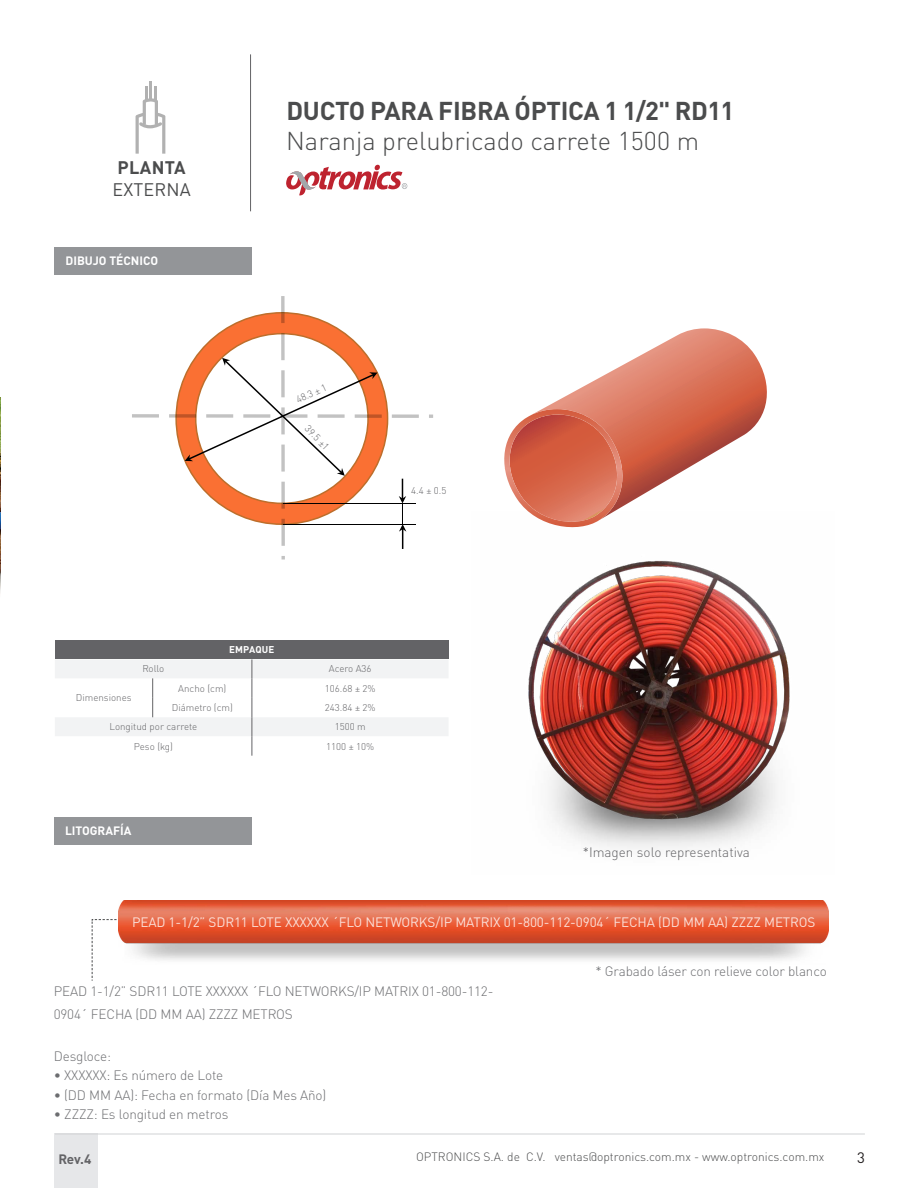
<style>
.page{position:relative;width:918px;height:1188px;background:#fff}
.page>*{position:absolute;margin:0;border:0;box-sizing:border-box;transform-origin:0 0}
.t1{font:300 25.5px "DIN Pro";color:#4b4c4d}
.t2{font:700 25.5px "DIN Pro";letter-spacing:-.01em;color:#4b4c4d}
.t3{font:18px "DIN Pro";letter-spacing:.01em;color:#4b4c4d}
.t4{font:700 18px "DIN Pro";letter-spacing:.02em;color:#4b4c4d}
.t5{font:15px "DIN Pro";color:#231f20}
.t6{font:300 13.5px/22.5px "DIN Pro";letter-spacing:-.01em;color:#6c6d70}
.t7{font:13.5px "DIN Pro";letter-spacing:-.01em;color:#fff}
.t8{font:300 13.5px "DIN Pro";color:#636366}
.t9{font:700 13.5px "DIN Pro";color:#636366}
.t10{font:300 12px "DIN Pro";color:#4b4c4d}
.t11{font:700 12px "DIN Pro";color:#fff}
.t12{font:300 9.75px "DIN Pro";color:#636366}
.t13{font:700 9.75px "DIN Pro";letter-spacing:.02em;color:#fff}
</style>
<div class="page">
<div style="left:54px;top:1134px;width:44px;height:54px;background:#e6e7e9"></div>
<hr style="left:55px;top:1134px;width:810px;height:1px;background:#d1d2d4">
<hr style="left:250px;top:54px;width:1px;height:157px;background:#636366">
<svg style="left:286px;top:165px;width:121px;height:30px"></svg>
<hr style="left:149px;top:81px;width:3px;height:19px;background:#b1b1b1">
<svg style="left:136px;top:87px;width:29px;height:67px"></svg>
<div style="left:54px;top:248px;width:198px;height:27px;background:#939598"></div>
<img style="left:0;top:398px;width:1px;height:195px">
<div style="left:55px;top:640px;width:394px;height:19px;background:#636366"></div>
<svg style="left:55px;top:659px;width:393px;height:97px"></svg>
<img style="left:528px;top:560px;width:262px;height:289px">
<div style="left:54px;top:817px;width:197px;height:27px;background:#939598"></div>
<svg style="left:0;top:511px;width:1px;height:19px"></svg>
<svg style="left:91px;top:919px;width:26px;height:62px"></svg>
<svg style="left:544px;top:328px;width:223px;height:174px"></svg>
<svg style="left:504px;top:408px;width:127px;height:120px;background:#db7e68"></svg>
<svg style="left:382px;top:382px;width:6px;height:73px"></svg>
<hr style="left:283px;top:503px;width:132px;height:1px;background:#000">
<hr style="left:283px;top:524px;width:132px;height:1px;background:#000">
<svg style="left:429px;top:415px;width:4px;height:3px"></svg>
<svg style="left:392px;top:414px;width:27px;height:4px"></svg>
<svg style="left:132px;top:296px;width:250px;height:264px"></svg>
<svg style="left:399px;top:479px;width:7px;height:70px"></svg>
<img style="left:118px;top:900px;width:711px;height:60px">
<h2 class="t4" style="left:118px;top:153px;width:70px">PLANTA</h2>
<h2 class="t3" style="left:112px;top:177px;width:80px">EXTERNA</h2>
<p class="t11" style="left:65px;top:251px;width:94px">DIBUJO TÉCNICO</p>
<h1 class="t2" style="left:286px;top:89px;width:450px">DUCTO PARA FIBRA ÓPTICA 1 1/2" RD11</h1>
<h1 class="t1" style="left:286px;top:121px;width:414px">Naranja prelubricado carrete 1500 m</h1>
<p class="t12" style="left:294px;top:393px;width:34px;rotate:-25deg">48.3 ± 1</p>
<p class="t12" style="left:312px;top:422px;width:32px;rotate:46deg">39.5 ±1</p>
<p class="t12" style="left:411px;top:483px;width:37px">4.4 ± 0.5</p>
<p class="t13" style="left:229px;top:642px;width:47px">EMPAQUE</p>
<p class="t12" style="left:142px;top:661px;width:23px">Rollo</p>
<p class="t12" style="left:329px;top:661px;width:44px">Acero A36</p>
<p class="t12" style="left:178px;top:681px;width:50px">Ancho (cm)</p>
<p class="t12" style="left:325px;top:681px;width:52px">106.68 ± 2%</p>
<p class="t12" style="left:172px;top:700px;width:63px">Diámetro (cm)</p>
<p class="t12" style="left:325px;top:700px;width:52px">243.84 ± 2%</p>
<p class="t12" style="left:109px;top:719px;width:89px">Longitud por carrete</p>
<p class="t12" style="left:335px;top:719px;width:33px">1500 m</p>
<p class="t12" style="left:134px;top:739px;width:41px">Peso (kg)</p>
<p class="t12" style="left:326px;top:739px;width:50px">1100 ± 10%</p>
<p class="t12" style="left:76px;top:690px;width:57px">Dimensiones</p>
<p class="t11" style="left:65px;top:820px;width:68px">LITOGRAFÍA</p>
<p class="t8" style="left:583px;top:841px;width:169px">*Imagen solo representativa</p>
<p class="t7" style="left:132px;top:913px;width:685px">PEAD 1-1/2” SDR11 LOTE XXXXXX ´FLO NETWORKS/IP MATRIX 01-800-112-0904´ FECHA (DD MM AA) ZZZZ METROS</p>
<p class="t6" style="left:596px;top:958px;width:233px">* Grabado láser con relieve color blanco</p>
<p class="t6" style="left:54px;top:979px;width:441px">PEAD 1-1/2” SDR11 LOTE XXXXXX ´FLO NETWORKS/IP MATRIX 01-800-112-<br>0904´ FECHA (DD MM AA) ZZZZ METROS</p>
<p class="t6" style="left:54px;top:1043px;width:59px">Desgloce:</p>
<p class="t6" style="left:54px;top:1063px;width:171px">• XXXXXX: Es número de Lote</p>
<p class="t6" style="left:54px;top:1082px;width:274px">• (DD MM AA): Fecha en formato (Día Mes Año)</p>
<p class="t6" style="left:54px;top:1102px;width:176px">• ZZZZ: Es longitud en metros</p>
<p class="t9" style="left:58px;top:1148px;width:34px">Rev.4</p>
<p class="t10" style="left:416px;top:1147px;width:410px">OPTRONICS S.A. de C.V. ventas@optronics.com.mx - www.optronics.com.mx</p>
<p class="t5" style="left:857px;top:1148px;width:9px">3</p>
</div>
